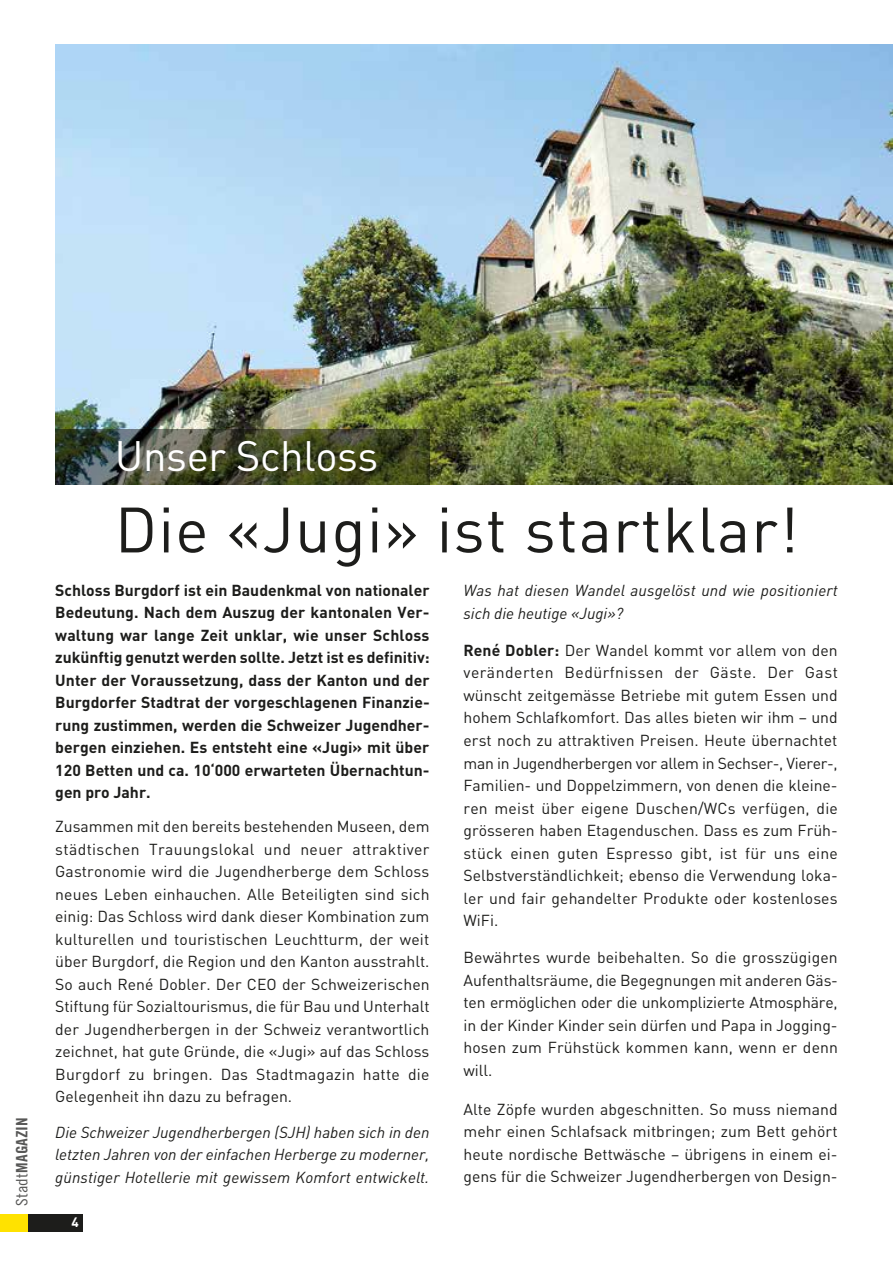
<style>
.page{position:relative;width:893px;height:1263px;background:#fff}
.page>*{position:absolute;margin:0;border:0;box-sizing:border-box;transform-origin:0 0}
.t1{font:63px "DINOT";letter-spacing:.015em;color:#1d1d1b}
.t2{font:42px "DINOT";letter-spacing:-.01em;color:#fff}
.t3{font:15.75px/22.5px "DINOT";letter-spacing:.01em;color:#1d1d1b;text-align:justify}
.t4{font:700 15.75px/22.5px "DINOT";color:#1d1d1b;text-align:justify}
.t5{font:italic 15.75px/22.5px "DINOT";letter-spacing:.005em;color:#1d1d1b;text-align:justify}
.t6{font:15.75px "Trade Gothic Bold Cond Twenty";color:#575756;scale:1.09 1}
.t7{font:700 13.5px "DINOT";color:#fff}
.s1{font-family:"Trade Gothic Cond Eighteen"}
.s2{font-weight:700}
</style>
<div class="page">
<div style="left:28px;top:1214px;width:55px;height:17px;background:#1d1d1b"></div>
<div style="left:0;top:1214px;width:28px;height:17px;background:#ffe200"></div>
<img style="left:55px;top:44px;width:838px;height:441px">
<svg style="left:55px;top:429px;width:374px;height:56px"></svg>
<p class="t6" style="left:12px;top:1206px;width:82px;rotate:-90deg"><span class="s1">Stadt</span>MAGAZIN</p>
<h2 class="t2" style="left:115px;top:430px;width:265px">Unser Schloss</h2>
<h1 class="t1" style="left:115px;top:490px;width:685px">Die «Jugi» ist startklar!</h1>
<p class="t4" style="left:55px;top:578px;width:376px">Schloss Burgdorf ist ein Baudenkmal von nationaler Bedeutung. Nach dem Auszug der kantonalen Ver&shy;waltung war lange Zeit unklar, wie unser Schloss zukünftig genutzt werden sollte. Jetzt ist es definitiv:<br>Unter der Voraussetzung, dass der Kanton und der Burgdorfer Stadtrat der vorgeschlagenen Finanzie&shy;rung zustimmen, werden die Schweizer Jugendher&shy;bergen einziehen. Es entsteht eine «Jugi» mit über 120 Betten und ca. 10‘000 erwarteten Übernachtun&shy;gen pro Jahr.</p>
<p class="t3" style="left:55px;top:815px;width:376px">Zusammen mit den bereits bestehenden Museen, dem städtischen Trauungslokal und neuer attraktiver Gastronomie wird die Jugendherberge dem Schloss neues Leben einhauchen. Alle Beteiligten sind sich einig: Das Schloss wird dank dieser Kombination zum kulturellen und touristischen Leuchtturm, der weit über Burgdorf, die Region und den Kanton ausstrahlt.<br>So auch René Dobler. Der CEO der Schweizerischen Stiftung für Sozialtourismus, die für Bau und Unterhalt der Jugendherbergen in der Schweiz verantwortlich zeichnet, hat gute Gründe, die «Jugi» auf das Schloss Burgdorf zu bringen. Das Stadtmagazin hatte die Gelegenheit ihn dazu zu befragen.</p>
<p class="t5" style="left:55px;top:1120px;width:376px">Die Schweizer Jugendherbergen (SJH) haben sich in den letzten Jahren von der einfachen Herberge zu moderner, günstiger Hotellerie mit gewissem Komfort entwickelt.</p>
<p class="t7" style="left:71px;top:1213px;width:9px">4</p>
<p class="t5" style="left:463px;top:579px;width:376px">Was hat diesen Wandel ausgelöst und wie positioniert sich die heutige «Jugi»?</p>
<p class="t3" style="left:463px;top:639px;width:376px"><span class="s2">René Dobler:</span> Der Wandel kommt vor allem von den veränderten Bedürfnissen der Gäste. Der Gast wünscht zeitgemässe Betriebe mit gutem Essen und hohem Schlafkomfort. Das alles bieten wir ihm – und erst noch zu attraktiven Preisen. Heute übernachtet man in Jugendherbergen vor allem in Sechser-, Vierer-, Familien- und Doppelzimmern, von denen die kleine&shy;ren meist über eigene Duschen/WCs verfügen, die grösseren haben Etagenduschen. Dass es zum Früh&shy;stück einen guten Espresso gibt, ist für uns eine Selbstverständlichkeit; ebenso die Verwendung loka&shy;ler und fair gehandelter Produkte oder kostenloses WiFi.</p>
<p class="t3" style="left:463px;top:946px;width:376px">Bewährtes wurde beibehalten. So die grosszügigen Aufenthaltsräume, die Begegnungen mit anderen Gäs&shy;ten ermöglichen oder die unkomplizierte Atmosphäre, in der Kinder Kinder sein dürfen und Papa in Jogging&shy;hosen zum Frühstück kommen kann, wenn er denn will.</p>
<p class="t3" style="left:463px;top:1097px;width:376px">Alte Zöpfe wurden abgeschnitten. So muss niemand mehr einen Schlafsack mitbringen; zum Bett gehört heute nordische Bettwäsche – übrigens in einem ei&shy;gens für die Schweizer Jugendherbergen von Design-</p>
</div>
